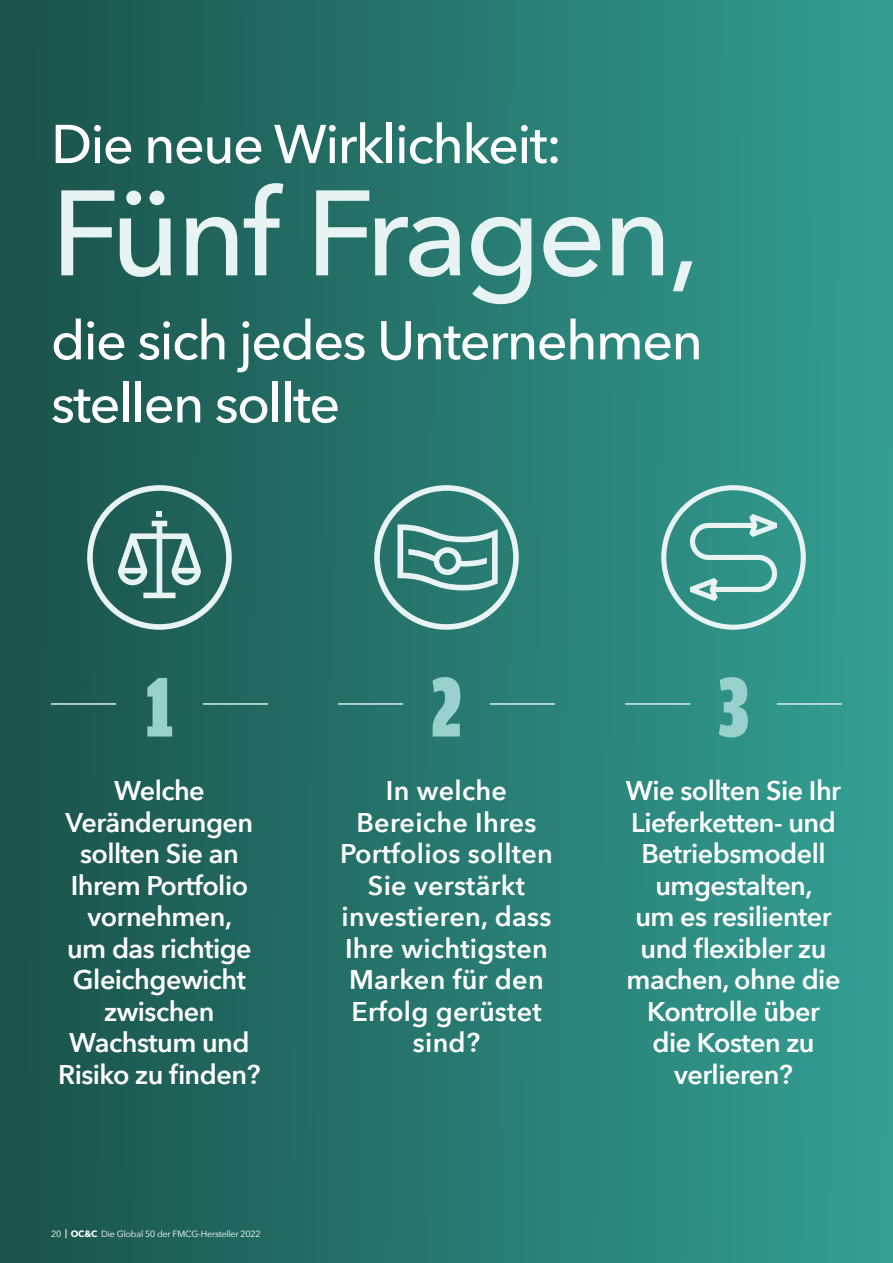
<style>
.page{position:relative;width:893px;height:1263px;background:#fff}
.page>*{position:absolute;margin:0;border:0;box-sizing:border-box;transform-origin:0 0}
.t1{font:500 120px "Avenir Next";letter-spacing:-.03em;color:#e8f4f3}
.t2{font:900 90px "Amplitude Comp";color:#98d1cb}
.t3{font:500 54px/63px "Avenir Next";letter-spacing:-.03em;color:#fff}
.t4{font:600 27px/31.5px "Avenir Next";letter-spacing:-.02em;color:#fff;text-align:center}
.t5{font:600 27px/31.5px "Avenir Next";letter-spacing:.01em;color:#fff;text-align:center}
.t6{font:9px "Avenir Next";letter-spacing:-.025em;color:#fff}
.s1{font-weight:700}
</style>
<div class="page">
<div style="left:0;top:0;width:893px;height:1263px;background:linear-gradient(to right,#1a524b,#349f93)"></div>
<svg style="left:87px;top:485px;width:145px;height:145px;background:#4c807a"></svg>
<svg style="left:661px;top:485px;width:145px;height:145px;background:#53a49b"></svg>
<svg style="left:374px;top:485px;width:145px;height:145px;background:#52938c"></svg>
<hr style="left:51px;top:703px;width:65px;height:2px;background:#daedeb">
<hr style="left:203px;top:703px;width:65px;height:2px;background:#daedeb">
<hr style="left:625px;top:703px;width:65px;height:2px;background:#daedeb">
<hr style="left:777px;top:703px;width:65px;height:2px;background:#daedeb">
<hr style="left:338px;top:703px;width:65px;height:2px;background:#daedeb">
<hr style="left:490px;top:703px;width:65px;height:2px;background:#daedeb">
<h3 class="t3" style="left:51px;top:111px;width:513px">Die neue Wirklichkeit:</h3>
<h1 class="t1" style="left:51px;top:131px;width:650px">Fünf Fragen,</h1>
<h3 class="t3" style="left:51px;top:307px;width:653px">die sich jedes Unternehmen stellen sollte</h3>
<h2 class="t2" style="left:146px;top:659px;width:29px">1</h2>
<h2 class="t2" style="left:431px;top:659px;width:32px">2</h2>
<h2 class="t2" style="left:718px;top:659px;width:32px">3</h2>
<p class="t4" style="left:58px;top:774px;width:204px">Welche<br>Veränderungen sollten Sie an<br>Ihrem Portfolio vornehmen,<br>um das richtige<br>Gleichgewicht zwischen<br>Wachstum und<br>Risiko zu finden?</p>
<p class="t6" style="left:51px;top:1227px;width:211px">20 <sup>|</sup> <span class="s1">OC&amp;C</span> Die Global 50 der FMCG-Hersteller 2022</p>
<p class="t5" style="left:340px;top:774px;width:214px">In welche<br>Bereiche Ihres<br>Portfolios sollten<br>Sie verstärkt investieren, dass<br>Ihre wichtigsten<br>Marken für den<br>Erfolg gerüstet sind?</p>
<p class="t4" style="left:626px;top:774px;width:217px">Wie sollten Sie Ihr<br>Lieferketten- und<br>Betriebsmodell umgestalten,<br>um es resilienter und flexibler zu machen, ohne die<br>Kontrolle über die Kosten zu verlieren?</p>
</div>
